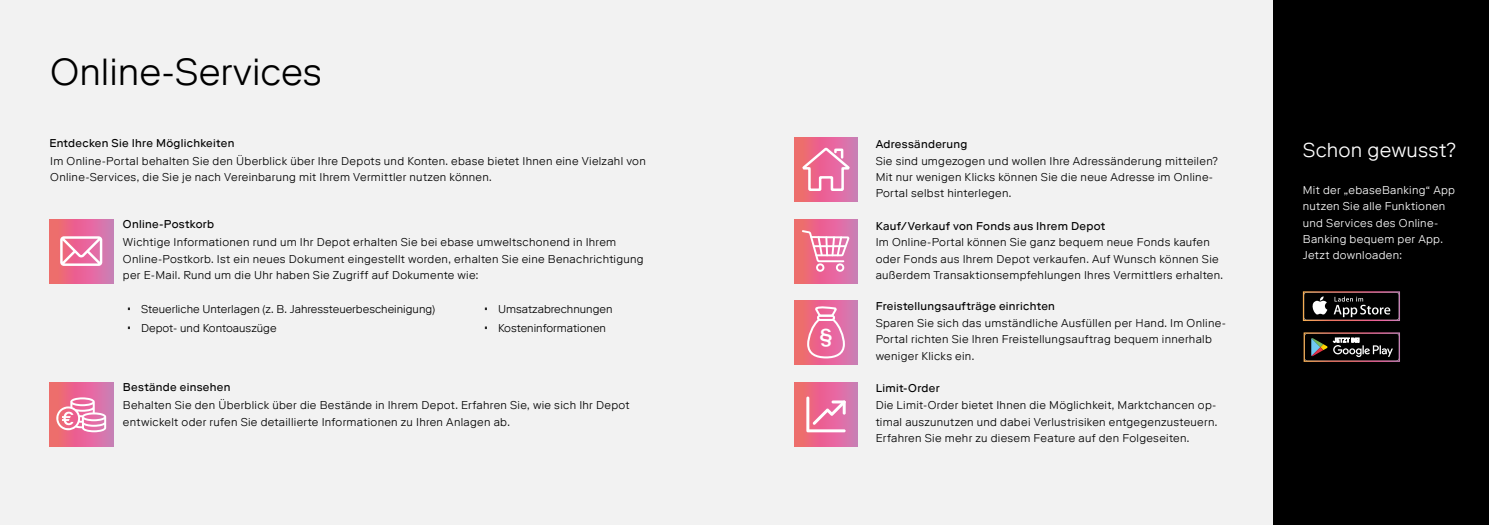
<style>
.page{position:relative;width:1489px;height:525px;background:#fff}
.page>*{position:absolute;margin:0;border:0;box-sizing:border-box;transform-origin:0 0}
.t1{font:300 37.5px "Riforma LLTT";color:#000}
.t2{font:300 20px "Riforma LLTT";letter-spacing:.005em;color:#fff}
.t3{font:500 20px "Riforma LLTT";color:#fff}
.t4{font:300 11.25px/16.2px "Riforma LLTT";letter-spacing:.025em;color:#000}
.t5{font:11.25px "Riforma LLTT";letter-spacing:.025em;color:#000}
.t6{font:300 11.25px/19.8px "Riforma LLTT";color:#000}
.t7{font:300 11.25px/16.2px "Riforma LLTT";letter-spacing:.025em;color:#fff}
.s1{font-size:20px}
</style>
<div class="page">
<div style="left:0;top:0;width:1273px;height:524px;background:#f2f2f2"></div>
<div style="left:49px;top:219px;width:64px;height:64px;background:linear-gradient(to right,#f66269,#d573bb)"></div>
<div style="left:49px;top:382px;width:64px;height:64px;background:linear-gradient(to right,#f66269,#d574bb)"></div>
<div style="left:794px;top:138px;width:63px;height:63px;background:linear-gradient(to right,#f56369,#d772bc)"></div>
<div style="left:794px;top:219px;width:63px;height:64px;background:linear-gradient(to right,#f56369,#d773bd)"></div>
<div style="left:794px;top:301px;width:63px;height:63px;background:linear-gradient(to right,#f56369,#d772bc)"></div>
<svg style="left:794px;top:382px;width:63px;height:64px;background:#e36f91"></svg>
<svg style="left:60px;top:236px;width:42px;height:30px"></svg>
<svg style="left:56px;top:397px;width:50px;height:35px"></svg>
<svg style="left:806px;top:396px;width:39px;height:36px"></svg>
<div style="left:1273px;top:0;width:215px;height:524px;background:#000"></div>
<svg style="left:1312px;top:296px;width:15px;height:18px"></svg>
<svg style="left:1333px;top:296px;width:57px;height:21px"></svg>
<svg style="left:1305px;top:334px;width:88px;height:23px"></svg>
<div style="left:815px;top:263px;width:9px;height:9px;border:2px solid #fff;border-radius:3px"></div>
<div style="left:835px;top:263px;width:9px;height:8px;border:2px solid #fff;border-radius:50%"></div>
<svg style="left:801px;top:230px;width:48px;height:33px;background:#ed8eac"></svg>
<hr style="left:813px;top:245px;width:32px;height:2px;background:#fff">
<svg style="left:802px;top:148px;width:47px;height:43px"></svg>
<svg style="left:807px;top:306px;width:38px;height:52px;background:#ec81a8"></svg>
<h1 class="t1" style="left:50px;top:48px;width:273px">Online-Services</h1>
<p class="t5" style="left:49px;top:135px;width:186px">Entdecken Sie Ihre Möglichkeiten</p>
<p class="t5" style="left:875px;top:137px;width:93px">Adressänderung</p>
<p class="t4" style="left:50px;top:152px;width:597px">Im Online-Portal behalten Sie den Überblick über Ihre Depots und Konten. ebase bietet Ihnen eine Vielzahl von<br>Online-Services, die Sie je nach Vereinbarung mit Ihrem Vermittler nutzen können.</p>
<p class="t4" style="left:875px;top:152px;width:344px">Sie sind umgezogen und wollen Ihre Adressänderung mitteilen?<br>Mit nur wenigen Klicks können Sie die neue Adresse im Online-<br>Portal selbst hinterlegen.</p>
<p class="t5" style="left:123px;top:217px;width:93px">Online-Postkorb</p>
<p class="t5" style="left:875px;top:219px;width:231px">Kauf/Verkauf von Fonds aus Ihrem Depot</p>
<p class="t4" style="left:123px;top:234px;width:522px">Wichtige Informationen rund um Ihr Depot erhalten Sie bei ebase umweltschonend in Ihrem<br>Online-Postkorb. Ist ein neues Dokument eingestellt worden, erhalten Sie eine Benachrichtigung per E-Mail. Rund um die Uhr haben Sie Zugriff auf Dokumente wie:</p>
<p class="t4" style="left:875px;top:234px;width:349px">Im Online-Portal können Sie ganz bequem neue Fonds kaufen oder Fonds aus Ihrem Depot verkaufen. Auf Wunsch können Sie außerdem Transaktionsempfehlungen Ihres Vermittlers erhalten.</p>
<p class="t4" style="left:875px;top:314px;width:352px">Sparen Sie sich das umständliche Ausfüllen per Hand. Im Online-<br>Portal richten Sie Ihren Freistellungsauftrag bequem innerhalb weniger Klicks ein.</p>
<p class="t4" style="left:875px;top:397px;width:343px;text-align:justify">Die Limit-Order bietet Ihnen die Möglichkeit, Marktchancen op&shy;timal auszunutzen und dabei Verlustrisiken entgegenzusteuern.<br>Erfahren Sie mehr zu diesem Feature auf den Folgeseiten.</p>
<p class="t5" style="left:875px;top:298px;width:181px">Freistellungsaufträge einrichten</p>
<p class="t6" style="left:127px;top:298px;width:309px"><span class="s1">̶</span> Steuerliche Unterlagen (z. B. Jahressteuerbescheinigung) <span class="s1">̶</span> Depot- und Kontoauszüge</p>
<p class="t6" style="left:484px;top:298px;width:130px"><span class="s1">̶</span> Umsatzabrechnungen <span class="s1">̶</span> Kosteninformationen</p>
<h2 class="t3" style="left:819px;top:323px;width:14px">§</h2>
<p class="t5" style="left:123px;top:380px;width:109px">Bestände einsehen</p>
<p class="t5" style="left:875px;top:381px;width:66px">Limit-Order</p>
<p class="t4" style="left:123px;top:397px;width:508px">Behalten Sie den Überblick über die Bestände in Ihrem Depot. Erfahren Sie, wie sich Ihr Depot entwickelt oder rufen Sie detaillierte Informationen zu Ihren Anlagen ab.</p>
<h2 class="t2" style="left:1302px;top:137px;width:155px">Schon gewusst?</h2>
<p class="t7" style="left:1302px;top:182px;width:154px">Mit der „ebaseBanking“ App nutzen Sie alle Funktionen und Services des Online-<br>Banking bequem per App.<br>Jetzt downloaden:</p>
</div>
